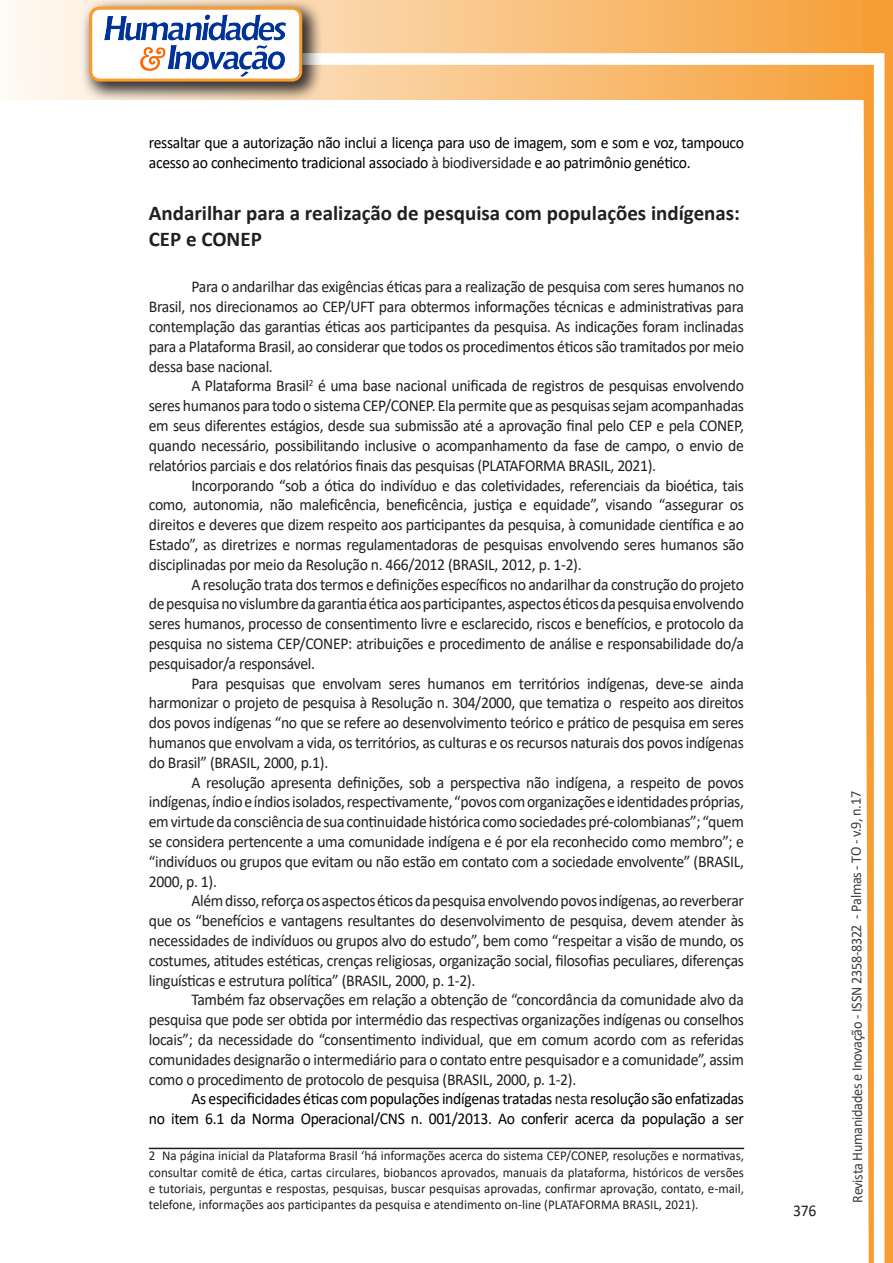
<style>
.page{position:relative;width:893px;height:1263px;background:#fff}
.page>*{position:absolute;margin:0;border:0;box-sizing:border-box;transform-origin:0 0}
.Titulo_2{font:700 21px/25.2px "Calibri";color:#231f20}
.texto{font:16.5px/19.8px "Calibri";letter-spacing:-.02em;color:#231f20;text-align:justify;scale:.95 1}
.texto-2{font:16.5px/19.8px "Calibri";letter-spacing:-.02em;color:#000;scale:.95 1}
.t1{font:15px "Calibri";letter-spacing:-.025em;color:#3e3e3f;scale:.95 1}
.Rodapé{font:13.5px/16.2px "Calibri";color:#231f20;text-align:justify;scale:.96 1}
.s1{color:#231f20}
</style>
<div class="page">
<svg style="left:5px;top:0;width:858px;height:100px;background:#f9c484"></svg>
<div style="left:302px;top:53px;width:582px;height:12px;background:#fff;border:2px solid #fff"></div>
<svg style="left:863px;top:0;width:30px;height:1263px"></svg>
<div style="left:81px;top:0;width:241px;height:102px;background:#231f20;opacity:.75"></div>
<div style="left:91px;top:8px;width:210px;height:72px;background:#fff;border-radius:9px"></div>
<img style="left:104px;top:14px;width:181px;height:62px">
<div style="left:89px;top:7px;width:213px;height:75px;border:3px solid #f69e34;border-radius:9px"></div>
<hr style="left:149px;top:1148px;width:595px;height:1px;background:#231f20">
<p class="texto-2" style="left:149px;top:133px;width:628px">ressaltar que a autorização não inclui a licença para uso de imagem, som e som e voz, tampouco acesso ao conhecimento tradicional associado <span class="s1">à biodiversidade</span> e ao patrimônio genético.</p>
<p class="Titulo_2" style="left:149px;top:201px;width:593px">Andarilhar para a realização de pesquisa com populações indígenas:<br>CEP e CONEP</p>
<p class="texto" style="left:149px;top:277px;width:628px;text-indent:43px">Para o andarilhar das exigências éticas para a realização de pesquisa com seres humanos no Brasil, nos direcionamos ao CEP/UFT para obtermos informações técnicas e administrativas para contemplação das garantias éticas aos participantes da pesquisa. As indicações foram inclinadas para a Plataforma Brasil, ao considerar que todos os procedimentos éticos são tramitados por meio dessa base nacional.</p>
<p class="texto" style="left:149px;top:376px;width:628px;text-indent:43px">A Plataforma Brasil<sup>2</sup> é uma base nacional unificada de registros de pesquisas envolvendo seres humanos para todo o sistema CEP/CONEP. Ela permite que as pesquisas sejam acompanhadas em seus diferentes estágios, desde sua submissão até a aprovação final pelo CEP e pela CONEP, quando necessário, possibilitando inclusive o acompanhamento da fase de campo, o envio de relatórios parciais e dos relatórios finais das pesquisas (PLATAFORMA BRASIL, 2021).</p>
<p class="texto" style="left:149px;top:475px;width:628px;text-indent:43px">Incorporando “sob a ótica do indivíduo e das coletividades, referenciais da bioética, tais como, autonomia, não maleficência, beneficência, justiça e equidade”, visando “assegurar os direitos e deveres que dizem respeito aos participantes da pesquisa, à comunidade científica e ao Estado”, as diretrizes e normas regulamentadoras de pesquisas envolvendo seres humanos são disciplinadas por meio da Resolução n. 466/2012 (BRASIL, 2012, p. 1-2).</p>
<p class="texto" style="left:149px;top:574px;width:628px;text-indent:43px">A resolução trata dos termos e definições específicos no andarilhar da construção do projeto de pesquisa no vislumbre da garantia ética aos participantes, aspectos éticos da pesquisa envolvendo seres humanos, processo de consentimento livre e esclarecido, riscos e benefícios, e protocolo da pesquisa no sistema CEP/CONEP: atribuições e procedimento de análise e responsabilidade do/a pesquisador/a responsável.</p>
<p class="texto" style="left:149px;top:673px;width:628px;text-indent:43px">Para pesquisas que envolvam seres humanos em territórios indígenas, deve-se ainda harmonizar o projeto de pesquisa à Resolução n. 304/2000, que tematiza o respeito aos direitos dos povos indígenas “no que se refere ao desenvolvimento teórico e prático de pesquisa em seres humanos que envolvam a vida, os territórios, as culturas e os recursos naturais dos povos indígenas do Brasil” (BRASIL, 2000, p.1).</p>
<p class="texto" style="left:149px;top:772px;width:628px;text-indent:43px">A resolução apresenta definições, sob a perspectiva não indígena, a respeito de povos indígenas, índio e índios isolados, respectivamente, “povos com organizações e identidades próprias, em virtude da consciência de sua continuidade histórica como sociedades pré-colombianas”; “quem se considera pertencente a uma comunidade indígena e é por ela reconhecido como membro”; e “indivíduos ou grupos que evitam ou não estão em contato com a sociedade envolvente” (BRASIL, 2000, p. 1).</p>
<p class="texto" style="left:149px;top:890px;width:628px;text-indent:43px">Além disso, reforça os aspectos éticos da pesquisa envolvendo povos indígenas, ao reverberar que os “benefícios e vantagens resultantes do desenvolvimento de pesquisa, devem atender às necessidades de indivíduos ou grupos alvo do estudo”, bem como “respeitar a visão de mundo, os costumes, atitudes estéticas, crenças religiosas, organização social, filosofias peculiares, diferenças linguísticas e estrutura política” (BRASIL, 2000, p. 1-2).</p>
<p class="texto" style="left:149px;top:989px;width:628px;text-indent:43px">Também faz observações em relação a obtenção de “concordância da comunidade alvo da pesquisa que pode ser obtida por intermédio das respectivas organizações indígenas ou conselhos locais”; da necessidade do “consentimento individual, que em comum acordo com as referidas comunidades designarão o intermediário para o contato entre pesquisador e a comunidade”, assim como o procedimento de protocolo de pesquisa (BRASIL, 2000, p. 1-2).</p>
<p class="texto-2" style="left:149px;top:1088px;width:628px;text-align:right">As especificidades éticas com populações indígenas tratadas <span class="s1">nesta</span> resolução são enfatizadas<br>no item 6.1 da Norma Operacional/CNS n. 001/2013. Ao conferir acerca da população a ser</p>
<p class="Rodapé" style="left:149px;top:1147px;width:621px">2 Na página inicial da Plataforma Brasil ‘há informações acerca do sistema CEP/CONEP, resoluções e normativas, consultar comitê de ética, cartas circulares, biobancos aprovados, manuais da plataforma, históricos de versões e tutoriais, perguntas e respostas, pesquisas, buscar pesquisas aprovadas, confirmar aprovação, contato, e-mail, telefone, informações aos participantes da pesquisa e atendimento on-line (PLATAFORMA BRASIL, 2021).</p>
<p class="texto" style="left:793px;top:1200px;width:26px">376</p>
<p class="t1" style="left:846px;top:1203px;width:435px;rotate:-90deg">Revista Humanidades e Inovação - ISSN 2358-8322 - Palmas - TO - v.9, n.17</p>
</div>
